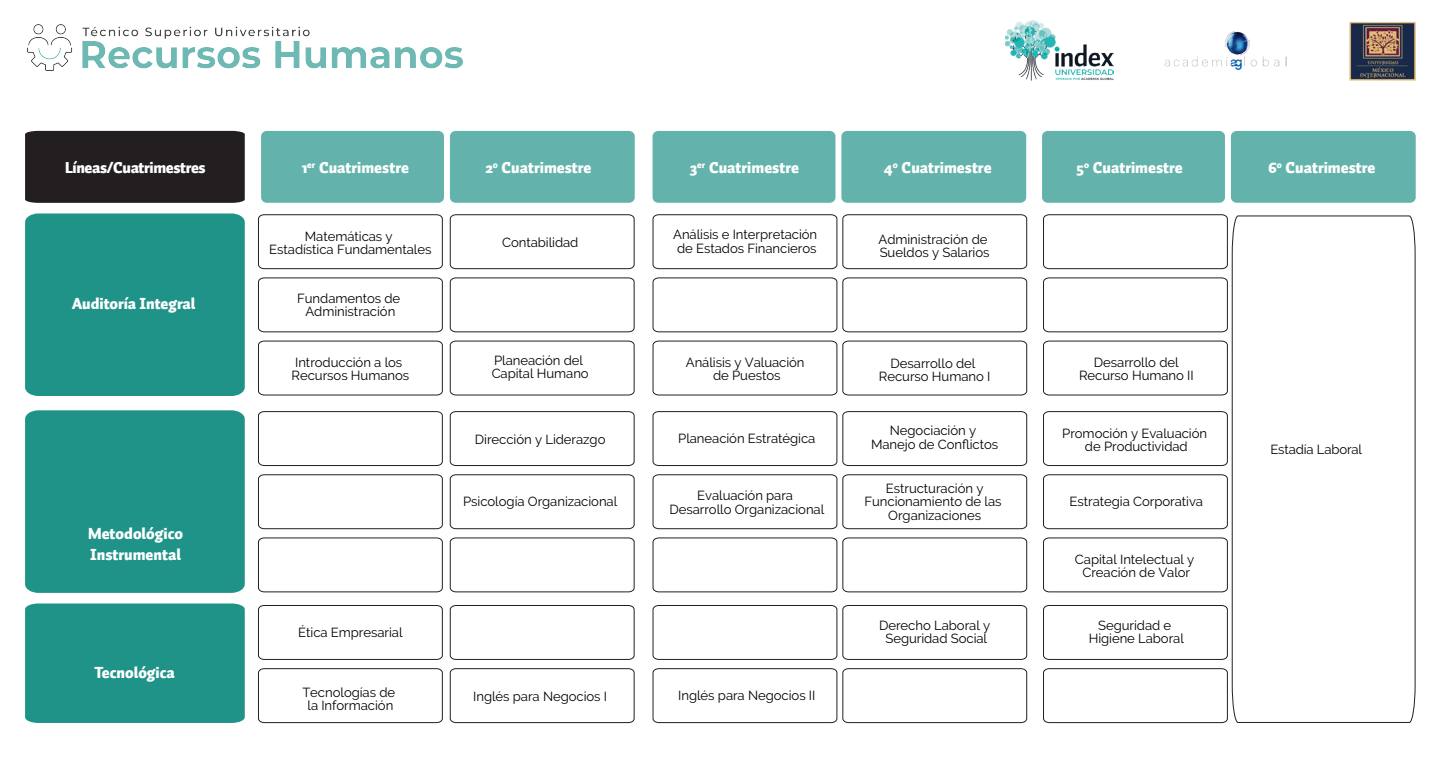
<style>
.page{position:relative;width:1439px;height:768px;background:#fff}
.page>*{position:absolute;margin:0;border:0;box-sizing:border-box;transform-origin:0 0}
.t1{font:900 15.75px/20.8px "Auto 1";color:#fff}
.t2{font:900 15.75px "Auto 1";letter-spacing:-.025em;color:#fff}
.t3{font:13.12px/13.1px "Raleway";letter-spacing:-.005em;color:#000;text-align:center}
</style>
<div class="page">
<div style="left:25px;top:213px;width:220px;height:183px;background:#209389"></div>
<div style="left:25px;top:410px;width:220px;height:182px;background:#209389"></div>
<div style="left:25px;top:603px;width:220px;height:119px;background:#209389"></div>
<div style="left:25px;top:131px;width:220px;height:72px;background:#231f20"></div>
<div style="left:261px;top:131px;width:183px;height:72px;background:#63b3ac;border-radius:6px"></div>
<div style="left:450px;top:131px;width:185px;height:72px;background:#63b3ac;border-radius:6px"></div>
<div style="left:652px;top:131px;width:183px;height:72px;background:#63b3ac;border-radius:6px"></div>
<div style="left:841px;top:131px;width:185px;height:72px;background:#63b3ac;border-radius:6px"></div>
<div style="left:1042px;top:131px;width:183px;height:72px;background:#63b3ac;border-radius:6px"></div>
<div style="left:1230px;top:131px;width:185px;height:72px;background:#63b3ac;border-radius:6px"></div>
<svg style="left:258px;top:214px;width:185px;height:55px"></svg>
<svg style="left:258px;top:277px;width:185px;height:55px"></svg>
<svg style="left:258px;top:340px;width:185px;height:55px"></svg>
<svg style="left:258px;top:411px;width:185px;height:54px"></svg>
<svg style="left:258px;top:474px;width:185px;height:55px"></svg>
<svg style="left:258px;top:537px;width:185px;height:55px"></svg>
<svg style="left:258px;top:605px;width:185px;height:54px"></svg>
<svg style="left:258px;top:668px;width:185px;height:54px"></svg>
<svg style="left:450px;top:214px;width:184px;height:55px"></svg>
<svg style="left:450px;top:277px;width:184px;height:55px"></svg>
<svg style="left:450px;top:340px;width:184px;height:55px"></svg>
<svg style="left:450px;top:411px;width:184px;height:54px"></svg>
<svg style="left:450px;top:474px;width:184px;height:55px"></svg>
<svg style="left:450px;top:537px;width:184px;height:55px"></svg>
<svg style="left:450px;top:605px;width:184px;height:54px"></svg>
<svg style="left:450px;top:668px;width:184px;height:54px"></svg>
<svg style="left:652px;top:214px;width:375px;height:55px"></svg>
<svg style="left:652px;top:277px;width:375px;height:55px"></svg>
<svg style="left:652px;top:340px;width:375px;height:55px"></svg>
<svg style="left:652px;top:411px;width:375px;height:54px"></svg>
<svg style="left:652px;top:474px;width:375px;height:55px"></svg>
<svg style="left:652px;top:537px;width:375px;height:55px"></svg>
<svg style="left:652px;top:605px;width:375px;height:54px"></svg>
<svg style="left:652px;top:668px;width:375px;height:54px"></svg>
<svg style="left:1043px;top:214px;width:184px;height:55px"></svg>
<svg style="left:1043px;top:277px;width:184px;height:55px"></svg>
<svg style="left:1043px;top:340px;width:184px;height:55px"></svg>
<svg style="left:1043px;top:411px;width:184px;height:54px"></svg>
<svg style="left:1043px;top:474px;width:184px;height:55px"></svg>
<svg style="left:1043px;top:537px;width:184px;height:55px"></svg>
<svg style="left:1043px;top:605px;width:184px;height:54px"></svg>
<svg style="left:1043px;top:668px;width:184px;height:54px"></svg>
<svg style="left:1231px;top:215px;width:184px;height:507px"></svg>
<img style="left:27px;top:25px;width:435px;height:46px">
<img style="left:1005px;top:21px;width:108px;height:60px">
<img style="left:1165px;top:31px;width:121px;height:39px">
<img style="left:1349px;top:21px;width:67px;height:59px">
<p class="t2" style="left:65px;top:157px;width:142px">Líneas/Cuatrimestres</p>
<p class="t1" style="left:302px;top:158px;width:109px">1<sup>er</sup> Cuatrimestre</p>
<p class="t1" style="left:485px;top:158px;width:108px">2<sup>o</sup> Cuatrimestre</p>
<p class="t1" style="left:690px;top:158px;width:111px">3<sup>er</sup> Cuatrimestre</p>
<p class="t1" style="left:883px;top:158px;width:109px">4<sup>o</sup> Cuatrimestre</p>
<p class="t1" style="left:1268px;top:158px;width:109px">6<sup>o</sup> Cuatrimestre</p>
<p class="t1" style="left:1076px;top:158px;width:108px">5<sup>o</sup> Cuatrimestre</p>
<p class="t1" style="left:72px;top:293px;width:125px">Auditoría Integral</p>
<p class="t1" style="left:88px;top:524px;width:96px">Metodológico<br>Instrumental</p>
<p class="t1" style="left:94px;top:662px;width:82px">Tecnológica</p>
<p class="t3" style="left:269px;top:229px;width:164px">Matemáticas y<br>Estadística Fundamentales</p>
<p class="t3" style="left:297px;top:292px;width:105px">Fundamentos de<br>Administración</p>
<p class="t3" style="left:502px;top:236px;width:78px">Contabilidad</p>
<p class="t3" style="left:673px;top:228px;width:145px">Análisis e Interpretación de Estados Financieros</p>
<p class="t3" style="left:878px;top:232px;width:113px;text-align:left">Administración de<br>Sueldos y Salarios</p>
<p class="t3" style="left:292px;top:355px;width:119px;text-align:left">Introducción a los<br>Recursos Humanos</p>
<p class="t3" style="left:492px;top:354px;width:99px;text-align:left">Planeación del<br>Capital Humano</p>
<p class="t3" style="left:686px;top:356px;width:120px">Análisis y Valuación de Puestos</p>
<p class="t3" style="left:879px;top:356px;width:113px">Desarrollo del<br>Recurso Humano I</p>
<p class="t3" style="left:1079px;top:356px;width:116px">Desarrollo del<br>Recurso Humano II</p>
<p class="t3" style="left:475px;top:432px;width:132px">Dirección y Liderazgo</p>
<p class="t3" style="left:463px;top:495px;width:156px">Psicología Organizacional</p>
<p class="t3" style="left:678px;top:431px;width:139px">Planeación Estratégica</p>
<p class="t3" style="left:669px;top:489px;width:156px">Evaluación para<br>Desarrollo Organizacional</p>
<p class="t3" style="left:871px;top:424px;width:129px">Negociación y<br>Manejo de Conflictos</p>
<p class="t3" style="left:864px;top:482px;width:138px">Estructuración y<br>Funcionamiento de las<br>Organizaciones</p>
<p class="t3" style="left:1062px;top:426px;width:146px">Promoción y Evaluación de Productividad</p>
<p class="t3" style="left:1069px;top:494px;width:135px">Estrategia Corporativa</p>
<p class="t3" style="left:1270px;top:443px;width:93px">Estadía Laboral</p>
<p class="t3" style="left:1075px;top:552px;width:121px">Capital Intelectual y<br>Creación de Valor</p>
<p class="t3" style="left:298px;top:625px;width:106px">Ética Empresarial</p>
<p class="t3" style="left:879px;top:618px;width:113px">Derecho Laboral y<br>Seguridad Social</p>
<p class="t3" style="left:1088px;top:618px;width:97px">Seguridad e<br>Higiene Laboral</p>
<p class="t3" style="left:302px;top:685px;width:94px">Tecnologías de la Información</p>
<p class="t3" style="left:473px;top:689px;width:135px">Inglés para Negocios I</p>
<p class="t3" style="left:678px;top:688px;width:139px">Inglés para Negocios II</p>
</div>
